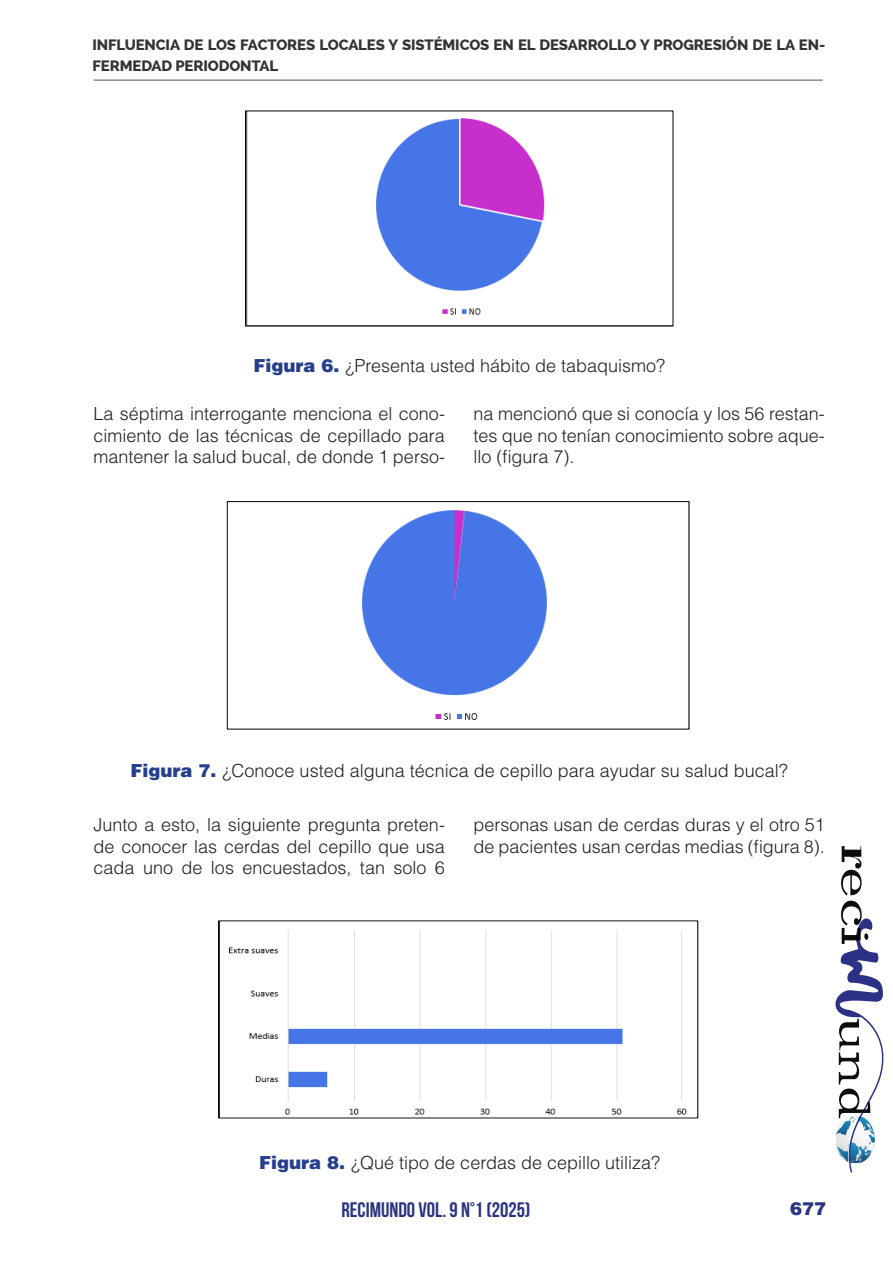
<style>
.page{position:relative;width:893px;height:1263px;background:#fff}
.page>*{position:absolute;margin:0;border:0;box-sizing:border-box;transform-origin:0 0}
.t1{font:700 21px "Bebas Neue";color:#2b3481}
.t2{font:300 18px/21.6px "Helvetica LT Std";color:#231f20;text-align:justify}
.t3{font:900 18px "Helvetica LT Std";color:#2b3481}
.t4{font:800 15px/21px "Raleway";letter-spacing:-.01em;color:#333}
.s1{font-weight:900;color:#253f8e}
</style>
<div class="page">
<hr style="left:94px;top:80px;width:729px;height:1px;background:#545557">
<svg style="left:841px;top:846px;width:20px;height:49px"></svg>
<svg style="left:835px;top:901px;width:49px;height:272px"></svg>
<img style="left:247px;top:113px;width:298px;height:211px">
<img style="left:362px;top:510px;width:185px;height:210px">
<div style="left:227px;top:501px;width:462px;height:228px;border:1px solid #000"></div>
<img style="left:229px;top:930px;width:458px;height:185px">
<p class="t4" style="left:92px;top:34px;width:734px">INFLUENCIA DE LOS FACTORES LOCALES Y SISTÉMICOS EN EL DESARROLLO Y PROGRESIÓN DE LA EN-<br>FERMEDAD PERIODONTAL</p>
<p class="t2" style="left:253px;top:355px;width:413px"><span class="s1">Figura 6.</span> ¿Presenta usted hábito de tabaquismo?</p>
<p class="t2" style="left:94px;top:403px;width:353px">La séptima interrogante menciona el cono&shy;cimiento de las técnicas de cepillado para mantener la salud bucal, de donde 1 perso-</p>
<p class="t2" style="left:473px;top:403px;width:353px">na mencionó que si conocía y los 56 restan&shy;tes que no tenían conocimiento sobre aque&shy;llo (figura 7).</p>
<p class="t2" style="left:131px;top:759px;width:659px"><span class="s1">Figura 7.</span> ¿Conoce usted alguna técnica de cepillo para ayudar su salud bucal?</p>
<p class="t2" style="left:94px;top:813px;width:353px">Junto a esto, la siguiente pregunta preten&shy;de conocer las cerdas del cepillo que usa cada uno de los encuestados, tan solo 6</p>
<p class="t2" style="left:473px;top:813px;width:353px">personas usan de cerdas duras y el otro 51 de pacientes usan cerdas medias (figura 8).</p>
<p class="t2" style="left:259px;top:1152px;width:402px"><span class="s1">Figura 8.</span> ¿Qué tipo de cerdas de cepillo utiliza?</p>
<p class="t1" style="left:341px;top:1198px;width:190px">RECIMUNDO VOL. 9 N°1 (2025)</p>
<p class="t3" style="left:790px;top:1197px;width:38px">677</p>
</div>
